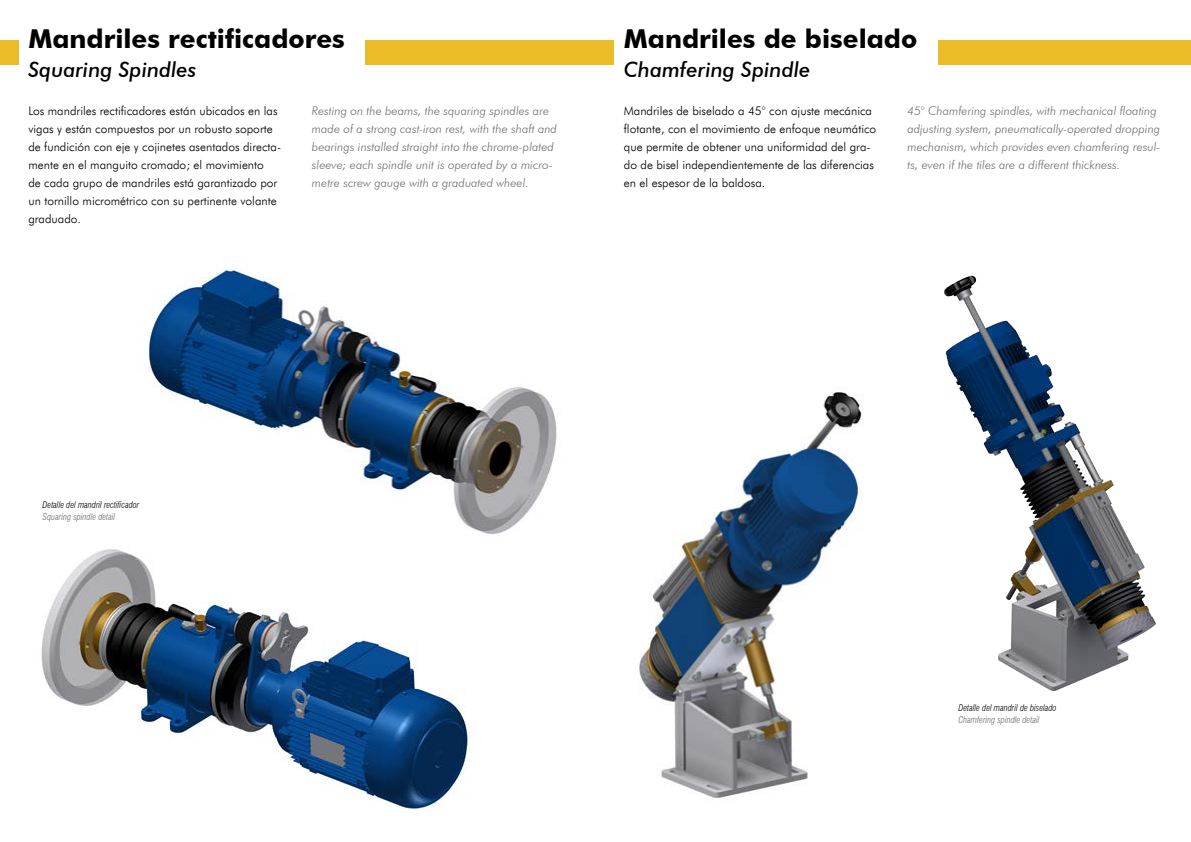
<style>
.page{position:relative;width:1191px;height:842px;background:#fff}
.page>*{position:absolute;margin:0;border:0;box-sizing:border-box;transform-origin:0 0}
.t1{font:700 26px "Futura BT";color:#000}
.t2{font:italic 500 21px "Futura BT";color:#000}
.t3{font:300 12px/18px "Futura BT";color:#000}
.t4{font:italic 300 12px/18px "Futura BT";color:#6c6b6a}
.t5{font:italic 300 condensed 9px "Swiss 721 BT";color:#000}
.t6{font:italic 300 condensed 9px "Swiss 721 BT";color:#6c6b6a}
</style>
<div class="page">
<div style="left:0;top:40px;width:18px;height:24px;background:#eabc28"></div>
<div style="left:365px;top:40px;width:230px;height:24px;background:#eabc28"></div>
<img style="left:145px;top:260px;width:412px;height:274px">
<img style="left:639px;top:392px;width:224px;height:406px">
<img style="left:944px;top:275px;width:212px;height:416px">
<div style="left:587px;top:40px;width:27px;height:24px;background:#eabc28"></div>
<div style="left:938px;top:40px;width:253px;height:24px;background:#eabc28"></div>
<img style="left:41px;top:549px;width:428px;height:260px">
<h1 class="t1" style="left:28px;top:23px;width:318px">Mandriles rectificadores</h1>
<h2 class="t2" style="left:28px;top:56px;width:169px">Squaring Spindles</h2>
<p class="t3" style="left:28px;top:102px;width:254px">Los mandriles rectificadores están ubicados en las vigas y están compuestos por un robusto soporte de fundición con eje y cojinetes asentados directa&shy;mente en el manguito cromado; el movimiento<br>de cada grupo de mandriles está garantizado por un tornillo micrométrico con su pertinente volante graduado.</p>
<p class="t4" style="left:312px;top:102px;width:247px">Resting on the beams, the squaring spindles are made of a strong cast-iron rest, with the shaft and bearings installed straight into the chrome-plated sleeve; each spindle unit is operated by a micro&shy;metre screw gauge with a graduated wheel.</p>
<h1 class="t1" style="left:624px;top:23px;width:295px">Mandriles de biselado</h1>
<h2 class="t2" style="left:624px;top:56px;width:188px">Chamfering Spindle</h2>
<p class="t3" style="left:624px;top:102px;width:254px">Mandriles de biselado a 45° con ajuste mecánica flotante, con el movimiento de enfoque neumático que permite de obtener una uniformidad del gra&shy;do de bisel independientemente de las diferencias en el espesor de la baldosa.</p>
<p class="t4" style="left:907px;top:102px;width:254px">45° Chamfering spindles, with mechanical floating adjusting system, pneumatically-operated dropping mechanism, which provides even chamfering resul&shy;ts, even if the tiles are a different thickness.</p>
<p class="t5" style="left:43px;top:500px;width:98px">Detalle del mandril rectificador</p>
<p class="t6" style="left:43px;top:512px;width:74px">Squaring spindle detail</p>
<p class="t5" style="left:958px;top:702px;width:100px">Detalle del mandril de biselado</p>
<p class="t6" style="left:958px;top:714px;width:82px">Chamfering spindle detail</p>
</div>
